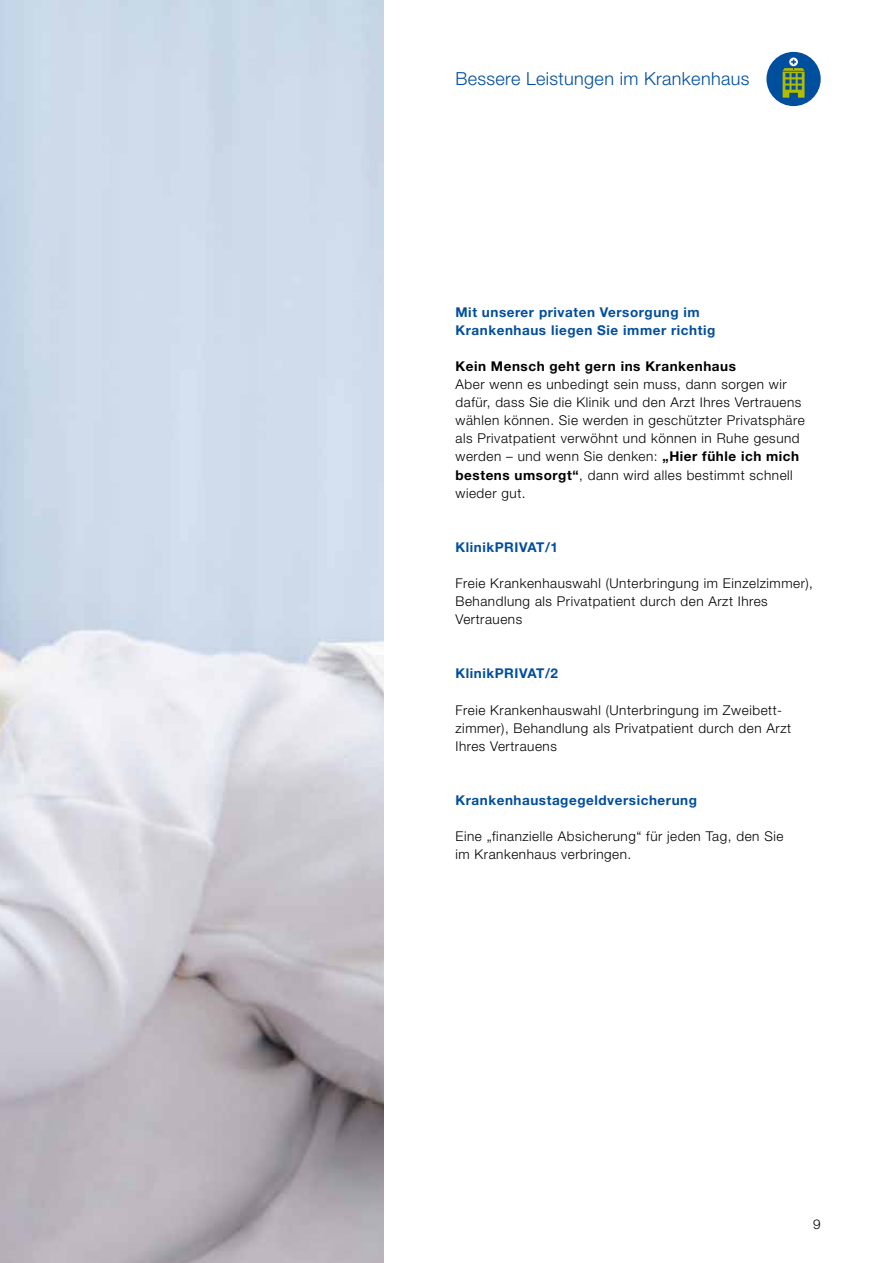
<style>
.page{position:relative;width:893px;height:1263px;background:#fff}
.page>*{position:absolute;margin:0;border:0;box-sizing:border-box;transform-origin:0 0}
.t1{font:300 18px "Helvetica Neue LT Pro";letter-spacing:.02em;color:#004e9e}
.t2{font:300 13.5px/18.1px "Helvetica Neue LT Pro";letter-spacing:.04em;color:#000}
.t3{font:700 13.5px/18.1px "Helvetica Neue LT Pro";letter-spacing:.04em;color:#004e9e}
.t4{font:700 13.5px "Helvetica Neue LT Pro";letter-spacing:.04em;color:#000}
.s1{font-weight:700}
</style>
<div class="page">
<img style="left:0;top:0;width:383px;height:1263px">
<div style="left:766px;top:52px;width:55px;height:54px;background:#004e9e;border-radius:50%"></div>
<svg style="left:789px;top:58px;width:9px;height:8px"></svg>
<svg style="left:783px;top:60px;width:21px;height:38px"></svg>
<h1 class="t1" style="left:455px;top:68px;width:295px">Bessere Leistungen im Krankenhaus</h1>
<p class="t3" style="left:455px;top:303px;width:261px">Mit unserer privaten Versorgung im<br>Krankenhaus liegen Sie immer richtig</p>
<p class="t4" style="left:455px;top:358px;width:282px">Kein Mensch geht gern ins Krankenhaus</p>
<p class="t2" style="left:455px;top:375px;width:351px">Aber wenn es unbedingt sein muss, dann sorgen wir dafür, dass Sie die Klinik und den Arzt Ihres Vertrauens wählen können. Sie werden in geschützter Privatsphäre als Privatpatient verwöhnt und können in Ruhe gesund werden – und wenn Sie denken: <span class="s1">„Hier fühle ich mich bestens umsorgt“</span>, dann wird alles bestimmt schnell wieder gut.</p>
<p class="t3" style="left:455px;top:538px;width:104px">KlinikPRIVAT/1</p>
<p class="t2" style="left:455px;top:574px;width:359px">Freie Krankenhauswahl (Unterbringung im Einzelzimmer),<br>Behandlung als Privatpatient durch den Arzt Ihres<br>Vertrauens</p>
<p class="t3" style="left:455px;top:664px;width:104px">KlinikPRIVAT/2</p>
<p class="t2" style="left:455px;top:700px;width:337px">Freie Krankenhauswahl (Unterbringung im Zweibett&shy;zimmer), Behandlung als Privatpatient durch den Arzt<br>Ihres Vertrauens</p>
<p class="t3" style="left:455px;top:791px;width:243px">Krankenhaustagegeldversicherung</p>
<p class="t2" style="left:455px;top:827px;width:329px">Eine „finanzielle Absicherung“ für jeden Tag, den Sie im Krankenhaus verbringen.</p>
<p class="t2" style="left:813px;top:1215px;width:9px">9</p>
</div>
